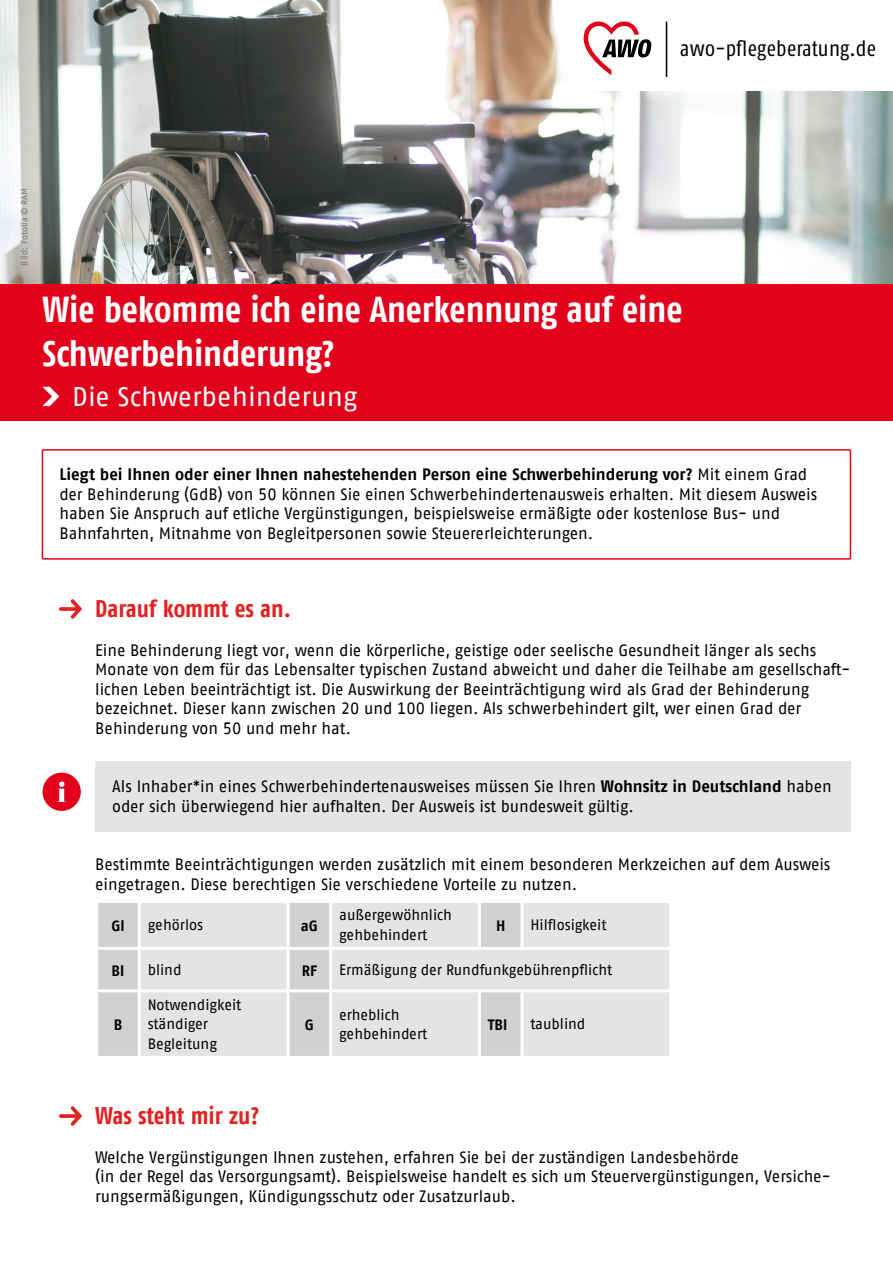
<style>
.page{position:relative;width:893px;height:1263px;background:#fff}
.page>*{position:absolute;margin:0;border:0;box-sizing:border-box;transform-origin:0 0}
.Titel_24_28{font:700 36px/44.5px "AWO Fago Cond";color:#fff}
.Untertitel{font:27px "AWO Fago Office";color:#fff}
.H2_16_22{font:700 24px "AWO Fago Cond";letter-spacing:-.005em;color:#e32120}
.t1{font:21.9px "Fago Co";letter-spacing:.015em;color:#000}
.P_copy_10_13{font:16.5px/19.5px "AWO Fago Office";color:#000}
.P_copy_10_13_Einganskasten{font:16.5px/19.5px "AWO Fago Office";color:#000}
.P_copy_10_13_Wichtig{font:16.5px/19.5px "AWO Fago Office";color:#000}
.P_Tabelle{font:15px/19.5px "AWO Fago Office";color:#000}
.P_Tabellenkopf{font:700 15px "AWO Fago Office";color:#000}
.t2{font:9px "AWO Fago Office";letter-spacing:-.005em;color:#7b7c7e}
.s1{font-weight:700}
</style>
<div class="page">
<img style="left:0;top:0;width:893px;height:285px">
<div style="left:568px;top:0;width:325px;height:90px;background:#fff"></div>
<svg style="left:584px;top:21px;width:67px;height:54px"></svg>
<hr style="left:666px;top:21px;width:1px;height:56px;background:#000">
<div style="left:0;top:285px;width:893px;height:136px;background:#e2001a"></div>
<div style="left:42px;top:449px;width:809px;height:111px;border:2px solid #e2001a"></div>
<div style="left:95px;top:762px;width:755px;height:70px;background:#e3e4e4"></div>
<div style="left:98px;top:903px;width:40px;height:153px;background:#d0d1d2"></div>
<svg style="left:141px;top:903px;width:528px;height:153px;fill:#e3e4e4"></svg>
<hr style="left:95px;top:947px;width:44px;height:3px;background:#fff">
<hr style="left:139px;top:947px;width:149px;height:3px;background:#fff">
<hr style="left:288px;top:947px;width:43px;height:3px;background:#fff">
<hr style="left:95px;top:989px;width:44px;height:3px;background:#fff">
<hr style="left:139px;top:989px;width:149px;height:3px;background:#fff">
<hr style="left:288px;top:989px;width:43px;height:3px;background:#fff">
<hr style="left:287px;top:903px;width:3px;height:44px;background:#fff">
<hr style="left:329px;top:903px;width:3px;height:44px;background:#fff">
<hr style="left:287px;top:950px;width:3px;height:39px;background:#fff">
<hr style="left:287px;top:992px;width:3px;height:64px;background:#fff">
<hr style="left:329px;top:992px;width:3px;height:64px;background:#fff">
<hr style="left:478px;top:903px;width:3px;height:44px;background:#fff">
<hr style="left:520px;top:903px;width:3px;height:44px;background:#fff">
<hr style="left:478px;top:992px;width:3px;height:64px;background:#fff">
<hr style="left:520px;top:992px;width:3px;height:64px;background:#fff">
<hr style="left:331px;top:947px;width:148px;height:3px;background:#fff">
<hr style="left:329px;top:950px;width:3px;height:39px;background:#fff">
<hr style="left:479px;top:947px;width:43px;height:3px;background:#fff">
<hr style="left:522px;top:947px;width:150px;height:3px;background:#fff">
<hr style="left:331px;top:989px;width:148px;height:3px;background:#fff">
<hr style="left:479px;top:989px;width:43px;height:3px;background:#fff">
<hr style="left:522px;top:989px;width:150px;height:3px;background:#fff">
<svg style="left:59px;top:599px;width:23px;height:20px"></svg>
<div style="left:43px;top:773px;width:38px;height:38px;background:#e2001a;border-radius:50%"></div>
<svg style="left:58px;top:781px;width:8px;height:21px"></svg>
<svg style="left:59px;top:1106px;width:23px;height:20px"></svg>
<svg style="left:42px;top:387px;width:17px;height:19px"></svg>
<h3 class="t1" style="left:680px;top:36px;width:198px">awo-pflegeberatung.de</h3>
<p class="t2" style="left:19px;top:266px;width:79px;rotate:-90deg">Bild: Fotolia © RAM</p>
<h1 class="Titel_24_28" style="left:43px;top:286px;width:641px">Wie bekomme ich eine Anerkennung auf eine<br>Schwerbehinderung?</h1>
<p class="Untertitel" style="left:72px;top:381px;width:287px">Die Schwerbehinderung</p>
<p class="P_copy_10_13_Einganskasten" style="left:59px;top:464px;width:759px"><span class="s1">Liegt bei Ihnen oder einer Ihnen nahestehenden Person eine Schwerbehinderung vor?</span> Mit einem Grad der Behinderung (GdB) von 50 können Sie einen Schwerbehindertenausweis erhalten. Mit diesem Ausweis haben Sie Anspruch auf etliche Vergünstigungen, beispielsweise ermäßigte oder kostenlose Bus- und Bahnfahrten, Mitnahme von Begleitpersonen sowie Steuererleichterungen.</p>
<h2 class="H2_16_22" style="left:95px;top:594px;width:197px">Darauf kommt es an.</h2>
<p class="P_copy_10_13" style="left:95px;top:640px;width:757px">Eine Behinderung liegt vor, wenn die körperliche, geistige oder seelische Gesundheit länger als sechs Monate von dem für das Lebensalter typischen Zustand abweicht und daher die Teilhabe am gesellschaft&shy;lichen Leben beeinträchtigt ist. Die Auswirkung der Beeinträchtigung wird als Grad der Behinderung bezeichnet. Dieser kann zwischen 20 und 100 liegen. Als schwerbehindert gilt, wer einen Grad der Behinderung von 50 und mehr hat.</p>
<p class="P_copy_10_13_Wichtig" style="left:112px;top:776px;width:721px">Als Inhaber*in eines Schwerbehindertenausweises müssen Sie Ihren <span class="s1">Wohnsitz in Deutschland</span> haben oder sich überwiegend hier aufhalten. Der Ausweis ist bundesweit gültig.</p>
<p class="P_copy_10_13" style="left:95px;top:854px;width:737px">Bestimmte Beeinträchtigungen werden zusätzlich mit einem besonderen Merkzeichen auf dem Ausweis eingetragen. Diese berechtigen Sie verschiedene Vorteile zu nutzen.</p>
<p class="P_Tabellenkopf" style="left:111px;top:917px;width:15px">Gl</p>
<p class="P_Tabelle" style="left:148px;top:915px;width:57px">gehörlos</p>
<p class="P_Tabellenkopf" style="left:301px;top:917px;width:19px">aG</p>
<p class="P_Tabelle" style="left:339px;top:905px;width:114px">außergewöhnlich gehbehindert</p>
<p class="P_Tabellenkopf" style="left:496px;top:917px;width:11px">H</p>
<p class="P_Tabelle" style="left:530px;top:915px;width:78px">Hilflosigkeit</p>
<p class="P_Tabellenkopf" style="left:112px;top:962px;width:14px">Bl</p>
<p class="P_Tabelle" style="left:148px;top:960px;width:35px">blind</p>
<p class="P_Tabellenkopf" style="left:302px;top:962px;width:17px">RF</p>
<p class="P_Tabelle" style="left:339px;top:960px;width:275px">Ermäßigung der Rundfunkgebührenpflicht</p>
<p class="P_Tabellenkopf" style="left:114px;top:1016px;width:10px">B</p>
<p class="P_Tabelle" style="left:148px;top:995px;width:95px">Notwendigkeit ständiger<br>Begleitung</p>
<p class="P_Tabellenkopf" style="left:305px;top:1016px;width:11px">G</p>
<p class="P_Tabelle" style="left:339px;top:1004px;width:90px">erheblich gehbehindert</p>
<p class="P_Tabellenkopf" style="left:488px;top:1016px;width:21px">TBl</p>
<p class="P_Tabelle" style="left:530px;top:1014px;width:56px">taublind</p>
<h2 class="H2_16_22" style="left:95px;top:1101px;width:165px">Was steht mir zu?</h2>
<p class="P_copy_10_13" style="left:95px;top:1147px;width:737px">Welche Vergünstigungen Ihnen zustehen, erfahren Sie bei der zuständigen Landesbehörde<br>(in der Regel das Versorgungsamt). Beispielsweise handelt es sich um Steuervergünstigungen, Versiche&shy;rungsermäßigungen, Kündigungsschutz oder Zusatzurlaub.</p>
</div>
